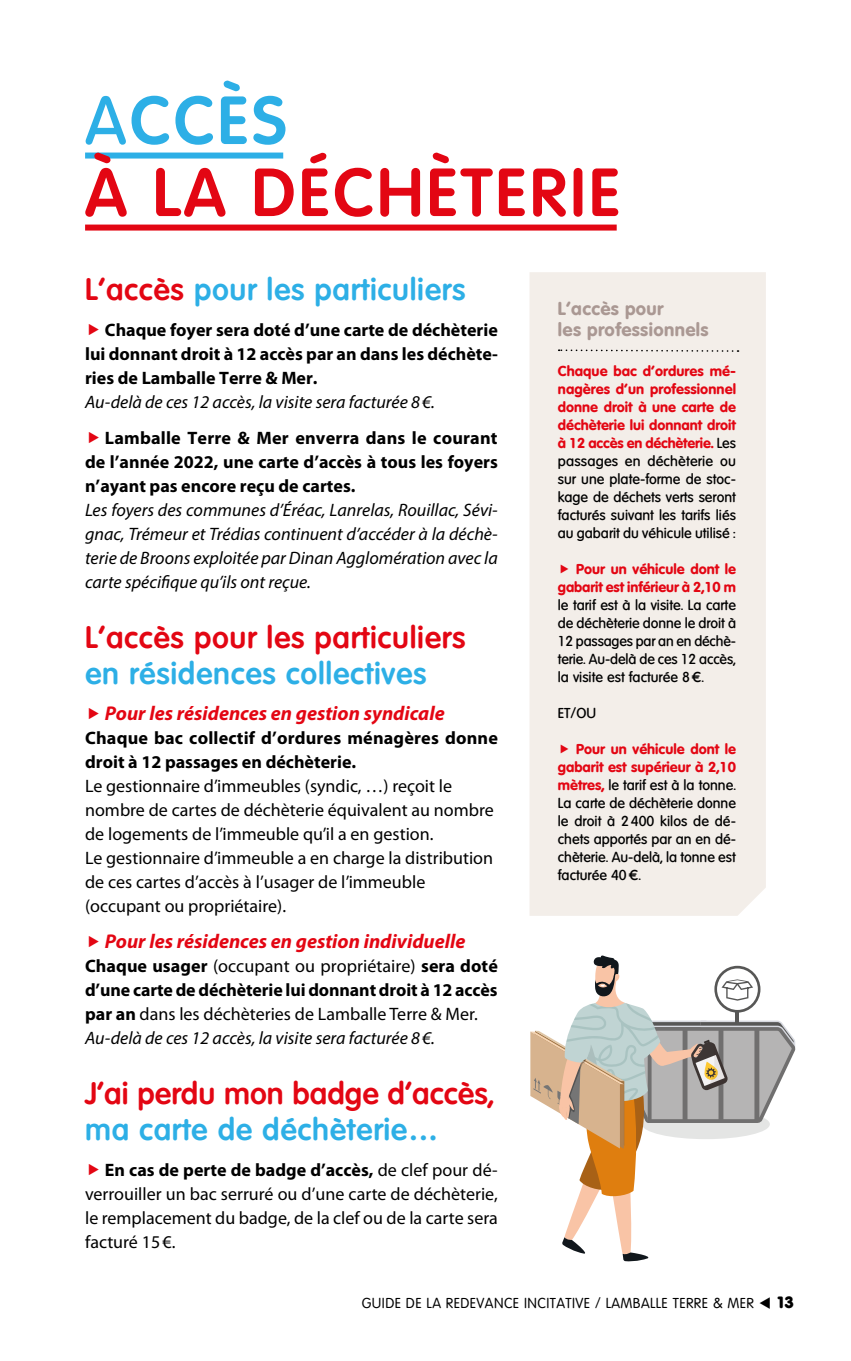
<style>
.page{position:relative;width:851px;height:1361px;background:#fff}
.page>*{position:absolute;margin:0;border:0;box-sizing:border-box;transform-origin:0 0}
.t1{font:700 66px/72px "Volkswagen Serial";letter-spacing:.05em;color:#e30613}
.t2{font:700 30px "Volkswagen Serial";letter-spacing:.02em;color:#2dafe6}
.t3{font:700 30px "Volkswagen Serial";letter-spacing:.02em;color:#e30613}
.t4{font:700 30px "Volkswagen Serial";color:#e30613}
.t5{font:italic 700 20px "Myriad Pro";color:#e30613}
.t6{font:700 18px/24px "Myriad Pro";color:#000;text-align:justify}
.t7{font:18px/24px "Myriad Pro";color:#000}
.t8{font:italic 18px/24px "Myriad Pro";color:#000;text-align:justify}
.t9{font:800 18px/21.6px "Volkswagen Serial";letter-spacing:.02em;color:#aa9893}
.t10{font:500 14px/18px "Volkswagen Serial";color:#000;text-align:justify}
.t11{font:14px "Volkswagen Serial";letter-spacing:.03em;color:#000}
.t12{font:800 14px/18px "Volkswagen Serial";letter-spacing:-.005em;color:#e30613;text-align:right}
.s1{font-weight:500;color:#2dafe6}
.s2{color:#2dafe6}
.s3{color:#e30613}
.s4{font-weight:400}
.s5{font-weight:400;font-style:italic}
.s6{font-weight:700}
.s7{font-weight:800;color:#e30613}
.s8{font-weight:800;font-size:16px}
</style>
<div class="page">
<div style="left:529px;top:272px;width:236px;height:644px;background:#f3eee9"></div>
<div style="left:85px;top:153px;width:198px;height:6px;background:#2dafe6"></div>
<div style="left:85px;top:225px;width:531px;height:6px;background:#e30613"></div>
<svg style="left:530px;top:955px;width:265px;height:306px"></svg>
<svg style="left:558px;top:349px;width:180px;height:4px"></svg>
<svg style="left:561px;top:564px;width:7px;height:9px"></svg>
<svg style="left:561px;top:744px;width:7px;height:9px"></svg>
<h1 class="t1" style="left:85px;top:84px;width:536px"><span class="s1">A</span><span class="s2">CCÈS<br></span>À LA DÉCHÈTERIE</h1>
<h2 class="t2" style="left:85px;top:271px;width:382px"><span class="s3">L’accès</span> pour les particuliers</h2>
<p class="t6" style="left:85px;top:317px;width:414px;text-indent:20px">Chaque foyer sera doté d’une carte de déchèterie lui donnant droit à 12 accès par an dans les déchète&shy;ries de Lamballe Terre &amp; Mer.</p>
<p class="t8" style="left:85px;top:390px;width:351px">Au-delà de ces 12 accès, la visite sera facturée 8 €.</p>
<p class="t6" style="left:85px;top:425px;width:414px;text-indent:20px">Lamballe Terre &amp; Mer enverra dans le courant de l’année 2022, une carte d’accès à tous les foyers n’ayant pas encore reçu de cartes.</p>
<p class="t8" style="left:85px;top:498px;width:414px">Les foyers des communes d’Éréac, Lanrelas, Rouillac, Sévi&shy;gnac, Trémeur et Trédias continuent d’accéder à la déchè&shy;terie de Broons exploitée par Dinan Agglomération avec la carte spécifique qu’ils ont reçue.</p>
<h2 class="t3" style="left:85px;top:619px;width:382px">L’accès pour les particuliers</h2>
<h2 class="t2" style="left:85px;top:655px;width:343px">en résidences collectives</h2>
<h3 class="t5" style="left:105px;top:700px;width:341px">Pour les résidences en gestion syndicale</h3>
<p class="t6" style="left:85px;top:725px;width:414px">Chaque bac collectif d’ordures ménagères donne droit à 12 passages en déchèterie.</p>
<p class="t7" style="left:85px;top:774px;width:410px">Le gestionnaire d’immeubles (syndic, …) reçoit le nombre de cartes de déchèterie équivalent au nombre de logements de l’immeuble qu’il a en gestion.<br>Le gestionnaire d’immeuble a en charge la distribution de ces cartes d’accès à l’usager de l’immeuble (occupant ou propriétaire).</p>
<h3 class="t5" style="left:105px;top:928px;width:362px">Pour les résidences en gestion individuelle</h3>
<p class="t6" style="left:85px;top:953px;width:414px;text-align:left">Chaque usager <span class="s4">(occupant ou propriétaire)</span> sera doté d’une carte de déchèterie lui donnant droit à 12 accès par an <span class="s4">dans les déchèteries de Lamballe Terre &amp; Mer.<br></span><span class="s5">Au-delà de ces 12 accès, la visite sera facturée 8 €.</span></p>
<h2 class="t4" style="left:85px;top:1075px;width:410px">J’ai perdu mon badge d’accès,</h2>
<h2 class="t2" style="left:85px;top:1111px;width:354px">ma carte de déchèterie…</h2>
<p class="t7" style="left:85px;top:1158px;width:414px;text-align:justify;text-indent:20px"><span class="s6">En cas de perte de badge d’accès,</span> de clef pour dé&shy;verrouiller un bac serruré ou d’une carte de déchèterie, le remplacement du badge, de la clef ou de la carte sera facturé 15€.</p>
<p class="t9" style="left:557px;top:297px;width:152px">L’accès pour<br>les professionnels</p>
<p class="t10" style="left:557px;top:362px;width:180px"><span class="s7">Chaque bac d’ordures mé&shy;nagères d’un professionnel donne droit à une carte de déchèterie lui donnant droit à 12 accès en déchèterie.</span> Les passages en déchèterie ou sur une plate-forme de stoc&shy;kage de déchets verts seront facturés suivant les tarifs liés au gabarit du véhicule utilisé :</p>
<p class="t12" style="left:557px;top:560px;width:180px">Pour un véhicule dont le gabarit est inférieur à 2,10 m</p>
<p class="t10" style="left:557px;top:596px;width:180px">le tarif est à la visite. La carte de déchèterie donne le droit à 12 passages par an en déchè&shy;terie. Au-delà de ces 12 accès, la visite est facturée 8€.</p>
<p class="t10" style="left:557px;top:704px;width:40px">ET/OU</p>
<p class="t10" style="left:557px;top:740px;width:180px;text-indent:18px"><span class="s7">Pour un véhicule dont le gabarit est supérieur à 2,10 mètres,</span> le tarif est à la tonne.<br>La carte de déchèterie donne le droit à 2400 kilos de dé&shy;chets apportés par an en dé&shy;chèterie. Au-delà, la tonne est facturée 40€.</p>
<p class="t11" style="left:362px;top:1295px;width:434px">GUIDE DE LA REDEVANCE INCITATIVE / LAMBALLE TERRE &amp; MER ▼ <span class="s8">13</span></p>
</div>
